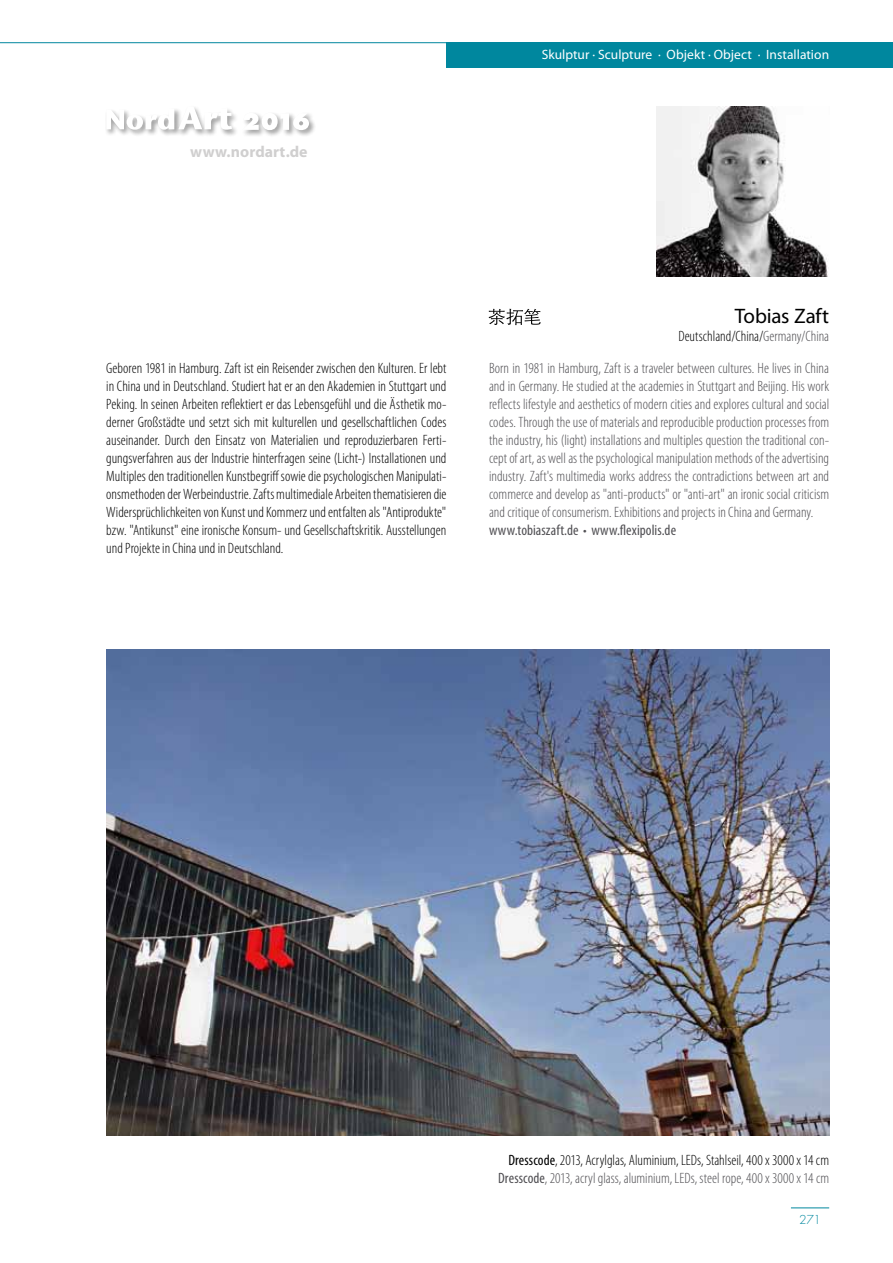
<style>
.page{position:relative;width:893px;height:1263px;background:#fff}
.page>*{position:absolute;margin:0;border:0;box-sizing:border-box;transform-origin:0 0}
.t1{font:21px "Myriad Pro";letter-spacing:-.01em;color:#000}
.t2{font:700 15.9px "Myriad Pro";letter-spacing:.005em;color:#d0cfcf}
.t3{font:300 condensed 15px/18px "Myriad Pro";color:#504f53;text-align:right}
.t4{font:300 condensed 15px/18px "Myriad Pro";color:#000;text-align:justify}
.t5{font:13.5px "Myriad Pro";color:#fff}
.t6{font:300 12px "Futura Std";color:#00879e}
.s1{color:#504f53}
.s2{font-weight:400}
.s3{font-weight:400;color:#000}
.s4{color:#000}
</style>
<div class="page">
<div style="left:446px;top:43px;width:447px;height:25px;background:#00879e"></div>
<hr style="left:0;top:42px;width:446px;height:1px;background:#00879e">
<hr style="left:791px;top:1207px;width:38px;height:1px;background:#00879e">
<div style="left:105px;top:107px;width:77px;height:30px;background:#000;opacity:.75"></div>
<div style="left:177px;top:105px;width:62px;height:32px;background:#000;opacity:.75"></div>
<svg style="left:106px;top:106px;width:126px;height:24px"></svg>
<div style="left:241px;top:111px;width:75px;height:27px;background:#000;opacity:.75"></div>
<svg style="left:242px;top:113px;width:67px;height:17px"></svg>
<img style="left:656px;top:106px;width:173px;height:170px">
<img style="left:106px;top:650px;width:723px;height:486px">
<svg style="left:488px;top:309px;width:53px;height:16px"></svg>
<p class="t2" style="left:190px;top:142px;width:119px">www.nordart.de</p>
<p class="t5" style="left:542px;top:46px;width:289px">Skulptur · Sculpture · Objekt · Object · Installation</p>
<h1 class="t1" style="left:735px;top:303px;width:96px">Tobias Zaft</h1>
<p class="t4" style="left:678px;top:327px;width:152px">Deutschland/China/<span class="s1">Germany/China</span></p>
<p class="t4" style="left:106px;top:359px;width:342px">Geboren 1981 in Hamburg. Zaft ist ein Reisender zwischen den Kulturen. Er lebt in China und in Deutschland. Studiert hat er an den Akademien in Stuttgart und Peking. In seinen Arbeiten reflektiert er das Lebensgefühl und die Ästhetik mo&shy;derner Großstädte und setzt sich mit kulturellen und gesellschaftlichen Codes auseinander. Durch den Einsatz von Materialien und reproduzierbaren Ferti&shy;gungsverfahren aus der Industrie hinterfragen seine (Licht-) Installationen und Multiples den traditionellen Kunstbegriff sowie die psychologischen Manipulati&shy;onsmethoden der Werbeindustrie. Zafts multimediale Arbeiten thematisieren die Widersprüchlichkeiten von Kunst und Kommerz und entfalten als "Antiprodukte" bzw. "Antikunst" eine ironische Konsum- und Gesellschaftskritik. Ausstellungen und Projekte in China und in Deutschland.</p>
<p class="t3" style="left:489px;top:359px;width:342px;text-align:left">Born in 1981 in Hamburg, Zaft is a traveler between cultures. He lives in China and in Germany. He studied at the academies in Stuttgart and Beijing. His work reflects lifestyle and aesthetics of modern cities and explores cultural and social codes. Through the use of materials and reproducible production processes from the industry, his (light) installations and multiples question the traditional con&shy;cept of art, as well as the psychological manipulation methods of the advertising industry. Zaft's multimedia works address the contradictions between art and commerce and develop as "anti-products" or "anti-art" an ironic social criticism and critique of consumerism. Exhibitions and projects in China and Germany. <span class="s2">www.tobiaszaft.de</span> • <span class="s2">www.flexipolis.de</span></p>
<p class="t3" style="left:498px;top:1151px;width:332px"><span class="s3">Dresscode</span><span class="s4">, 2013, Acrylglas, Aluminium, LEDs, Stahlseil, 400 x 3000 x 14 cm<br></span><span class="s2">Dresscode</span>, 2013, acryl glass, aluminium, LEDs, steel rope, 400 x 3000 x 14 cm</p>
<p class="t6" style="left:799px;top:1212px;width:23px">271</p>
</div>
